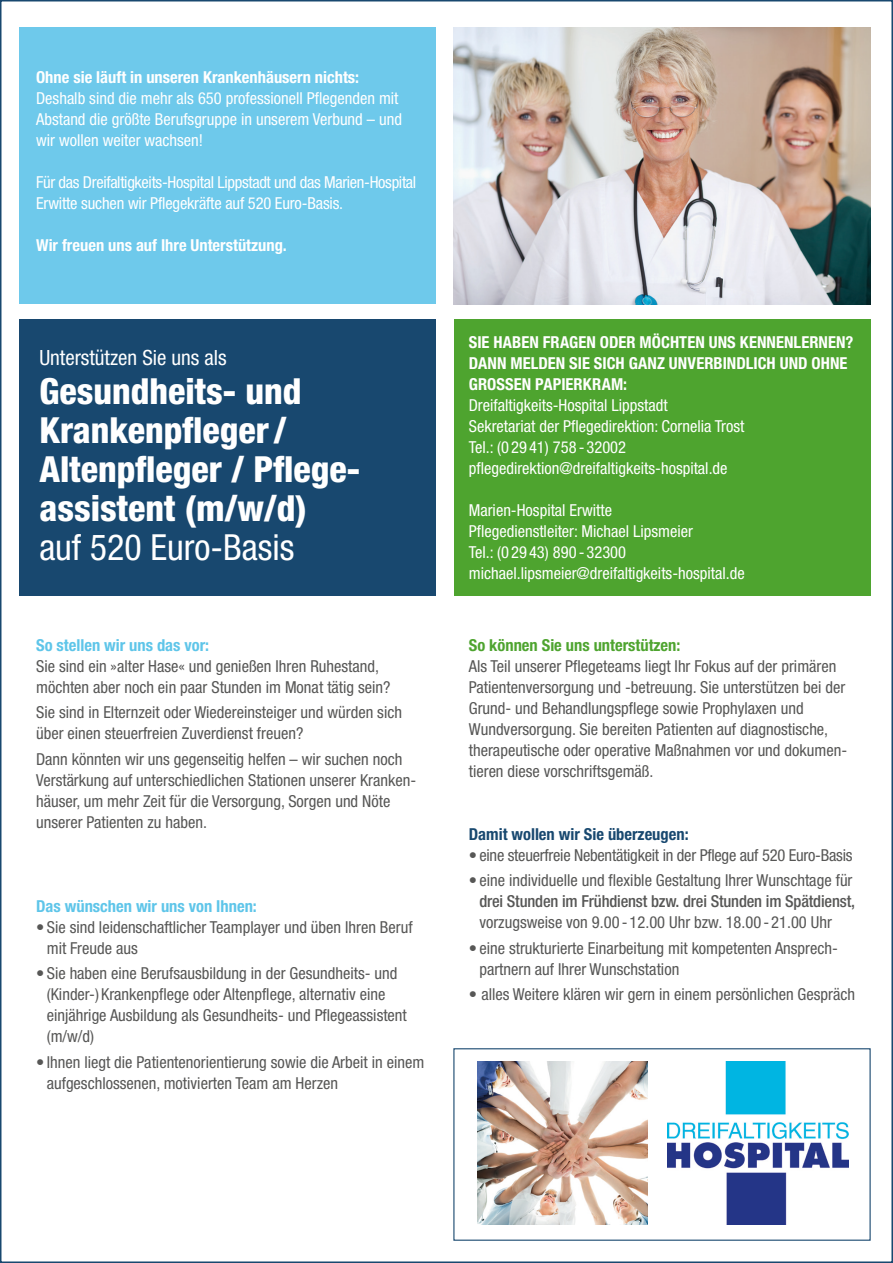
<style>
.page{position:relative;width:893px;height:1263px;background:#fff}
.page>*{position:absolute;margin:0;border:0;box-sizing:border-box;transform-origin:0 0}
.t1{font:800 condensed 36px/39px "Helvetica Neue";color:#fff}
.t2{font:condensed 36px "Helvetica Neue";color:#fff}
.t3{font:condensed 21px "Helvetica Neue";color:#fff}
.t4{font:condensed 16.5px/21px "Helvetica Neue";color:#575756}
.t5{font:condensed 16.5px/21px "Helvetica Neue";color:#fff}
.t6{font:700 condensed 16.5px/21px "Helvetica Neue";color:#fff}
.t7{font:condensed 16.5px/21px "Helvetica Neue";letter-spacing:-.02em;color:#fff}
.t8{font:500 condensed 16.5px "Helvetica Neue";letter-spacing:-.01em;color:#575756}
.t9{font:700 condensed 16.5px "Helvetica Neue";color:#5ec5e9}
.t10{font:700 condensed 16.5px "Helvetica Neue";color:#18486f}
.t11{font:700 condensed 16.5px "Helvetica Neue";color:#4ea42f}
</style>
<div class="page">
<div style="left:19px;top:28px;width:417px;height:276px;background:#6ec9eb"></div>
<img style="left:453px;top:28px;width:417px;height:276px">
<div style="left:19px;top:319px;width:417px;height:276px;background:#18486f"></div>
<div style="left:454px;top:319px;width:417px;height:276px;background:#4ea42f"></div>
<img style="left:668px;top:1061px;width:181px;height:164px">
<div style="left:453px;top:1048px;width:418px;height:193px;border:1px solid #18486f"></div>
<img style="left:477px;top:1061px;width:170px;height:164px">
<p class="t6" style="left:36px;top:66px;width:325px">Ohne sie läuft in unseren Krankenhäusern nichts:</p>
<p class="t5" style="left:36px;top:87px;width:367px">Deshalb sind die mehr als 650 professionell Pflegenden mit<br>Abstand die größte Berufsgruppe in unserem Verbund – und wir wollen weiter wachsen!</p>
<p class="t7" style="left:36px;top:171px;width:382px">Für das Dreifaltigkeits-Hospital Lippstadt und das Marien-Hospital<br>Erwitte suchen wir Pflegekräfte auf 520 Euro-Basis.</p>
<p class="t6" style="left:36px;top:234px;width:252px">Wir freuen uns auf Ihre Unterstützung.</p>
<p class="t3" style="left:39px;top:345px;width:189px">Unterstützen Sie uns als</p>
<h1 class="t1" style="left:39px;top:371px;width:322px">Gesundheits- und<br>Krankenpfleger/<br>Altenpfleger / Pflege&shy;assistent (m/w/d)</h1>
<h1 class="t2" style="left:39px;top:526px;width:257px">auf 520 Euro-Basis</h1>
<p class="t9" style="left:36px;top:635px;width:175px">So stellen wir uns das vor:</p>
<p class="t4" style="left:36px;top:655px;width:356px">Sie sind ein »alter Hase« und genießen Ihren Ruhestand, möchten aber noch ein paar Stunden im Monat tätig sein?</p>
<p class="t4" style="left:36px;top:702px;width:367px">Sie sind in Elternzeit oder Wiedereinsteiger und würden sich über einen steuerfreien Zuverdienst freuen?</p>
<p class="t4" style="left:36px;top:748px;width:382px">Dann könnten wir uns gegenseitig helfen – wir suchen noch Verstärkung auf unterschiedlichen Stationen unserer Kranken&shy;häuser, um mehr Zeit für die Versorgung, Sorgen und Nöte unserer Patienten zu haben.</p>
<p class="t9" style="left:36px;top:896px;width:222px">Das wünschen wir uns von Ihnen:</p>
<p class="t4" style="left:47px;top:916px;width:367px;text-indent:-11px">• Sie sind leidenschaftlicher Teamplayer und üben Ihren Beruf mit Freude aus</p>
<p class="t4" style="left:47px;top:963px;width:362px;text-indent:-11px">• Sie haben eine Berufsausbildung in der Gesundheits- und (Kinder-) Krankenpflege oder Altenpflege, alternativ eine einjährige Ausbildung als Gesundheits- und Pflegeassistent (m/w/d)</p>
<p class="t4" style="left:47px;top:1051px;width:379px;text-indent:-11px">• Ihnen liegt die Patientenorientierung sowie die Arbeit in einem aufgeschlossenen, motivierten Team am Herzen</p>
<p class="t6" style="left:469px;top:331px;width:386px">SIE HABEN FRAGEN ODER MÖCHTEN UNS KENNENLERNEN?<br>DANN MELDEN SIE SICH GANZ UNVERBINDLICH UND OHNE<br>GROSSEN PAPIERKRAM:</p>
<p class="t5" style="left:469px;top:394px;width:277px">Dreifaltigkeits-Hospital Lippstadt<br>Sekretariat der Pflegedirektion: Cornelia Trost Tel.: (0 29 41) 758 - 32002 pflegedirektion@dreifaltigkeits-hospital.de</p>
<p class="t5" style="left:469px;top:499px;width:277px">Marien-Hospital Erwitte<br>Pflegedienstleiter: Michael Lipsmeier<br>Tel.: (0 29 43) 890 - 32300 michael.lipsmeier@dreifaltigkeits-hospital.de</p>
<p class="t11" style="left:469px;top:635px;width:213px">So können Sie uns unterstützen:</p>
<p class="t4" style="left:469px;top:655px;width:380px">Als Teil unserer Pflegeteams liegt Ihr Fokus auf der primären Patientenversorgung und -betreuung. Sie unterstützen bei der Grund- und Behandlungspflege sowie Prophylaxen und Wundversorgung. Sie bereiten Patienten auf diagnostische, therapeutische oder operative Maßnahmen vor und dokumen&shy;tieren diese vorschriftsgemäß.</p>
<p class="t10" style="left:469px;top:824px;width:221px">Damit wollen wir Sie überzeugen:</p>
<p class="t4" style="left:469px;top:844px;width:385px">• eine steuerfreie Nebentätigkeit in der Pflege auf 520 Euro-Basis</p>
<p class="t4" style="left:469px;top:870px;width:385px">• eine individuelle und flexible Gestaltung Ihrer Wunschtage für</p>
<p class="t8" style="left:479px;top:891px;width:377px">drei Stunden im Frühdienst bzw. drei Stunden im Spätdienst,</p>
<p class="t4" style="left:479px;top:912px;width:354px">vorzugsweise von 9.00 - 12.00 Uhr bzw. 18.00 - 21.00 Uhr</p>
<p class="t4" style="left:479px;top:937px;width:360px;text-indent:-11px">• eine strukturierte Einarbeitung mit kompetenten Ansprech&shy;partnern auf Ihrer Wunschstation</p>
<p class="t4" style="left:469px;top:984px;width:388px">• alles Weitere klären wir gern in einem persönlichen Gespräch</p>
</div>
